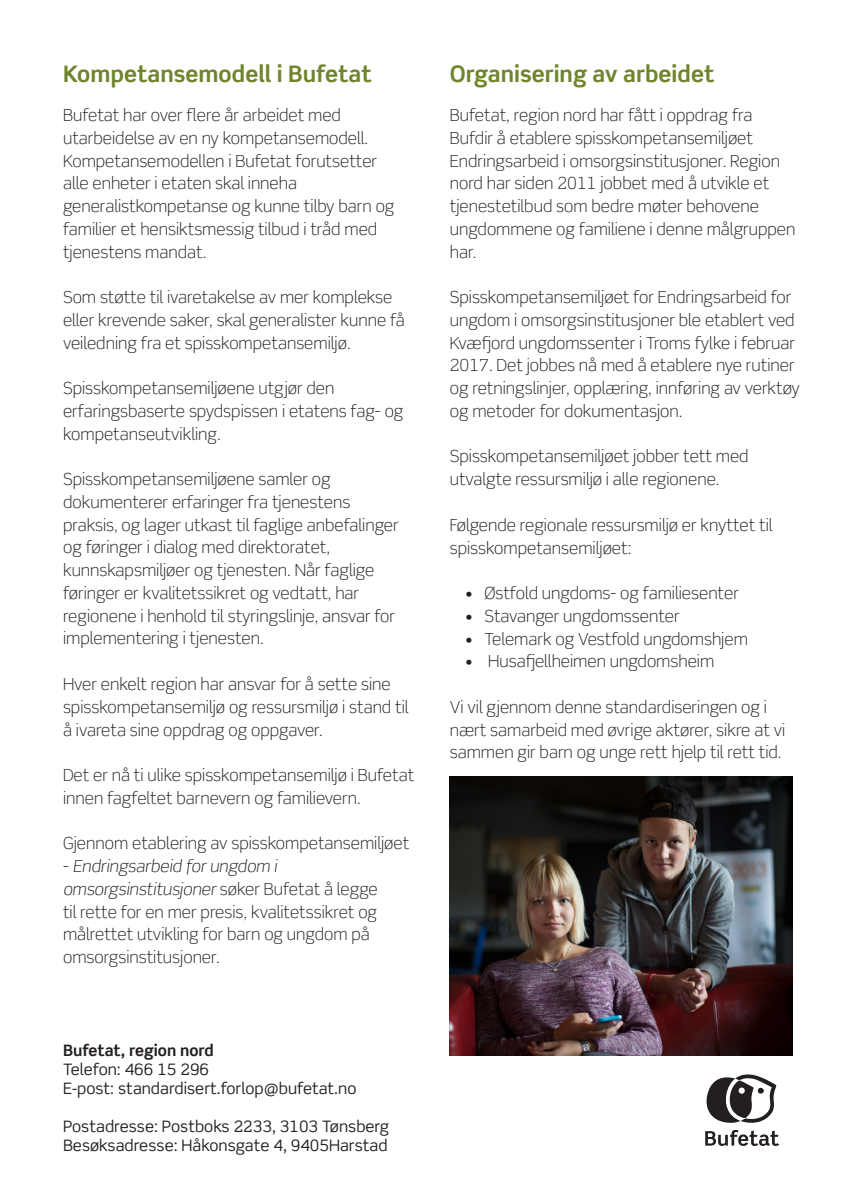
<style>
.page{position:relative;width:844px;height:1191px;background:#fff}
.page>*{position:absolute;margin:0;border:0;box-sizing:border-box;transform-origin:0 0}
.t1{font:700 22.75px "Scene Pro";color:#6f852c}
.t2{font:300 16.62px/22.8px "Scene Pro";color:#231f20}
.t3{font:15.75px "Scene Pro";color:#231f20}
.t4{font:700 15.75px/18.9px "Scene Pro";color:#231f20}
.s1{font-style:italic}
.s2{font-weight:400}
</style>
<div class="page">
<svg style="left:705px;top:1130px;width:74px;height:15px"></svg>
<svg style="left:706px;top:1074px;width:70px;height:49px"></svg>
<img style="left:449px;top:776px;width:343px;height:279px">
<p class="t1" style="left:63px;top:59px;width:310px">Kompetansemodell i Bufetat</p>
<p class="t2" style="left:63px;top:104px;width:333px">Bufetat har over flere år arbeidet med utarbeidelse av en ny kompetansemodell.<br>Kompetansemodellen i Bufetat forutsetter alle enheter i etaten skal inneha generalistkompetanse og kunne tilby barn og familier et hensiktsmessig tilbud i tråd med tjenestens mandat.</p>
<p class="t2" style="left:63px;top:286px;width:343px">Som støtte til ivaretakelse av mer komplekse eller krevende saker, skal generalister kunne få veiledning fra et spisskompetansemiljø.</p>
<p class="t2" style="left:63px;top:377px;width:342px">Spisskompetansemiljøene utgjør den erfaringsbaserte spydspissen i etatens fag- og kompetanseutvikling.</p>
<p class="t2" style="left:63px;top:468px;width:337px">Spisskompetansemiljøene samler og dokumenterer erfaringer fra tjenestens praksis, og lager utkast til faglige anbefalinger og føringer i dialog med direktoratet, kunnskapsmiljøer og tjenesten. Når faglige føringer er kvalitetssikret og vedtatt, har regionene i henhold til styringslinje, ansvar for implementering i tjenesten.</p>
<p class="t2" style="left:63px;top:673px;width:347px">Hver enkelt region har ansvar for å sette sine spisskompetansemiljø og ressursmiljø i stand til å ivareta sine oppdrag og oppgaver.</p>
<p class="t2" style="left:63px;top:764px;width:352px">Det er nå ti ulike spisskompetansemiljø i Bufetat innen fagfeltet barnevern og familievern.</p>
<p class="t2" style="left:63px;top:832px;width:348px">Gjennom etablering av spisskompetansemiljøet</p>
<p class="t2" style="left:63px;top:855px;width:316px">- <span class="s1">Endringsarbeid for ungdom i omsorgsinstitusjoner</span> søker Bufetat å legge til rette for en mer presis, kvalitetssikret og målrettet utvikling for barn og ungdom på omsorgsinstitusjoner.</p>
<p class="t4" style="left:63px;top:1041px;width:152px">Bufetat, region nord<br><span class="s2">Telefon: 466 15 296</span></p>
<p class="t3" style="left:63px;top:1078px;width:295px">E-post: standardisert.forlop@bufetat.no</p>
<p class="t3" style="left:63px;top:1116px;width:327px">Postadresse: Postboks 2233, 3103 Tønsberg</p>
<p class="t3" style="left:63px;top:1135px;width:326px">Besøksadresse: Håkonsgate 4, 9405Harstad</p>
<p class="t1" style="left:449px;top:59px;width:266px">Organisering av arbeidet</p>
<p class="t2" style="left:449px;top:104px;width:347px">Bufetat, region nord har fått i oppdrag fra Bufdir å etablere spisskompetansemiljøet Endringsarbeid i omsorgsinstitusjoner. Region nord har siden 2011 jobbet med å utvikle et tjenestetilbud som bedre møter behovene ungdommene og familiene i denne målgruppen har.</p>
<p class="t2" style="left:449px;top:286px;width:351px">Spisskompetansemiljøet for Endringsarbeid for ungdom i omsorgsinstitusjoner ble etablert ved Kvæfjord ungdomssenter i Troms fylke i februar 2017. Det jobbes nå med å etablere nye rutiner og retningslinjer, opplæring, innføring av verktøy og metoder for dokumentasjon.</p>
<p class="t2" style="left:449px;top:445px;width:300px">Spisskompetansemiljøet jobber tett med utvalgte ressursmiljø i alle regionene.</p>
<p class="t2" style="left:449px;top:513px;width:324px">Følgende regionale ressursmiljø er knyttet til spisskompetansemiljøet:</p>
<p class="t2" style="left:465px;top:582px;width:275px">• Østfold ungdoms- og familiesenter</p>
<p class="t2" style="left:465px;top:604px;width:216px">• Stavanger ungdomssenter</p>
<p class="t2" style="left:465px;top:627px;width:284px">• Telemark og Vestfold ungdomshjem</p>
<p class="t2" style="left:465px;top:650px;width:250px">• Husafjellheimen ungdomsheim</p>
<p class="t2" style="left:449px;top:695px;width:337px">Vi vil gjennom denne standardiseringen og i nært samarbeid med øvrige aktører, sikre at vi sammen gir barn og unge rett hjelp til rett tid.</p>
</div>
